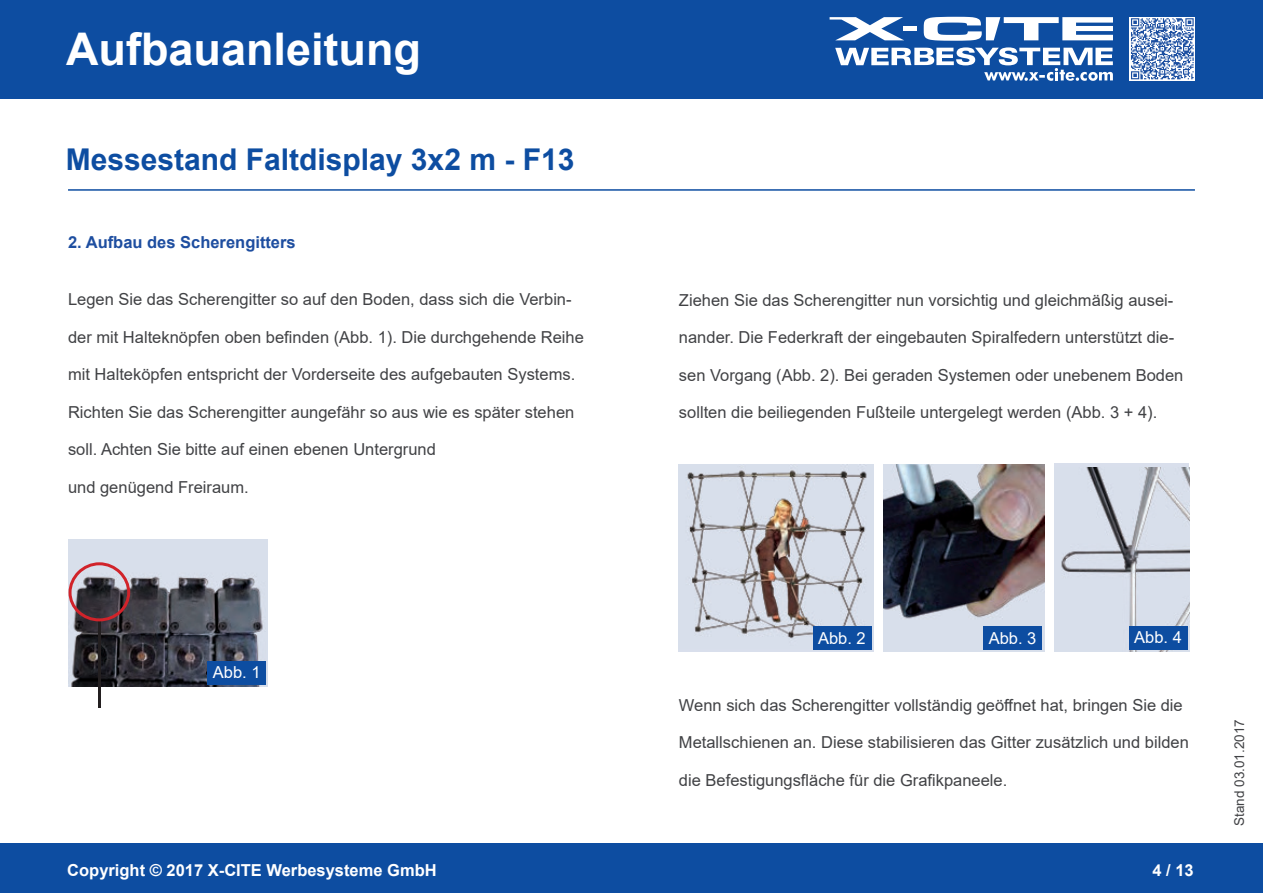
<style>
.page{position:relative;width:1263px;height:893px;background:#fff}
.page>*{position:absolute;margin:0;border:0;box-sizing:border-box;transform-origin:0 0}
.t1{font:700 45px "Arial";color:#fff}
.t2{font:700 30px "Arial";color:#0d4da1}
.t3{font:16.5px "Arial";color:#414245}
.t4{font:700 16.5px "Arial";color:#fff}
.t5{font:700 16.5px "Arial";color:#1e4ea0}
.t6{font:16.5px "Arial";color:#fff}
.t7{font:13.5px "Arial";color:#414245}
</style>
<div class="page">
<div style="left:0;top:0;width:1263px;height:98px;background:#0d4da1"></div>
<div style="left:0;top:844px;width:1263px;height:49px;background:#0d4da1"></div>
<svg style="left:924px;top:17px;width:189px;height:24px"></svg>
<svg style="left:829px;top:17px;width:75px;height:23px"></svg>
<div style="left:903px;top:26px;width:14px;height:5px;background:#fff"></div>
<svg style="left:835px;top:47px;width:278px;height:34px"></svg>
<svg style="left:1130px;top:17px;width:65px;height:63px"></svg>
<svg style="left:1131px;top:18px;width:63px;height:61px;background:#8fa8d0"></svg>
<hr style="left:68px;top:189px;width:1127px;height:2px;background:#0d4da1">
<img style="left:68px;top:540px;width:199px;height:146px">
<hr style="left:99px;top:619px;width:2px;height:89px;background:#231f20">
<svg style="left:69px;top:562px;width:61px;height:59px;background:#826a72"></svg>
<img style="left:678px;top:465px;width:195px;height:184px">
<img style="left:884px;top:465px;width:160px;height:186px">
<img style="left:1054px;top:467px;width:135px;height:184px">
<div style="left:208px;top:662px;width:58px;height:23px;background:#0d4da1"></div>
<div style="left:813px;top:627px;width:58px;height:23px;background:#0d4da1"></div>
<div style="left:984px;top:627px;width:58px;height:23px;background:#0d4da1"></div>
<div style="left:1129px;top:626px;width:58px;height:23px;background:#0d4da1"></div>
<h1 class="t1" style="left:66px;top:18px;width:357px">Aufbauanleitung</h1>
<h2 class="t2" style="left:66px;top:138px;width:510px">Messestand Faltdisplay 3x2 m - F13</h2>
<p class="t5" style="left:68px;top:231px;width:229px">2. Aufbau des Scherengitters</p>
<p class="t3" style="left:68px;top:288px;width:505px">Legen Sie das Scherengitter so auf den Boden, dass sich die Verbin-</p>
<p class="t3" style="left:68px;top:326px;width:517px">der mit Halteknöpfen oben befinden (Abb. 1). Die durchgehende Reihe</p>
<p class="t3" style="left:68px;top:363px;width:509px">mit Halteköpfen entspricht der Vorderseite des aufgebauten Systems.</p>
<p class="t3" style="left:68px;top:401px;width:508px">Richten Sie das Scherengitter aungefähr so aus wie es später stehen</p>
<p class="t3" style="left:68px;top:438px;width:369px">soll. Achten Sie bitte auf einen ebenen Untergrund</p>
<p class="t3" style="left:68px;top:476px;width:182px">und genügend Freiraum.</p>
<p class="t6" style="left:213px;top:661px;width:49px">Abb. 1</p>
<p class="t4" style="left:67px;top:858px;width:371px">Copyright © 2017 X-CITE Werbesysteme GmbH</p>
<p class="t3" style="left:679px;top:289px;width:496px">Ziehen Sie das Scherengitter nun vorsichtig und gleichmäßig ausei-</p>
<p class="t3" style="left:679px;top:326px;width:497px">nander. Die Federkraft der eingebauten Spiralfedern unterstützt die-</p>
<p class="t3" style="left:679px;top:364px;width:506px">sen Vorgang (Abb. 2). Bei geraden Systemen oder unebenem Boden</p>
<p class="t3" style="left:679px;top:401px;width:480px">sollten die beiliegenden Fußteile untergelegt werden (Abb. 3 + 4).</p>
<p class="t6" style="left:818px;top:626px;width:49px">Abb. 2</p>
<p class="t6" style="left:989px;top:626px;width:49px">Abb. 3</p>
<p class="t6" style="left:1134px;top:626px;width:49px">Abb. 4</p>
<p class="t3" style="left:679px;top:693px;width:505px">Wenn sich das Scherengitter vollständig geöffnet hat, bringen Sie die</p>
<p class="t3" style="left:679px;top:731px;width:511px">Metallschienen an. Diese stabilisieren das Gitter zusätzlich und bilden</p>
<p class="t3" style="left:679px;top:769px;width:330px">die Befestigungsfläche für die Grafikpaneele.</p>
<p class="t4" style="left:1152px;top:858px;width:43px">4 / 13</p>
<p class="t7" style="left:1230px;top:826px;width:108px;rotate:-90deg">Stand 03.01.2017</p>
</div>
